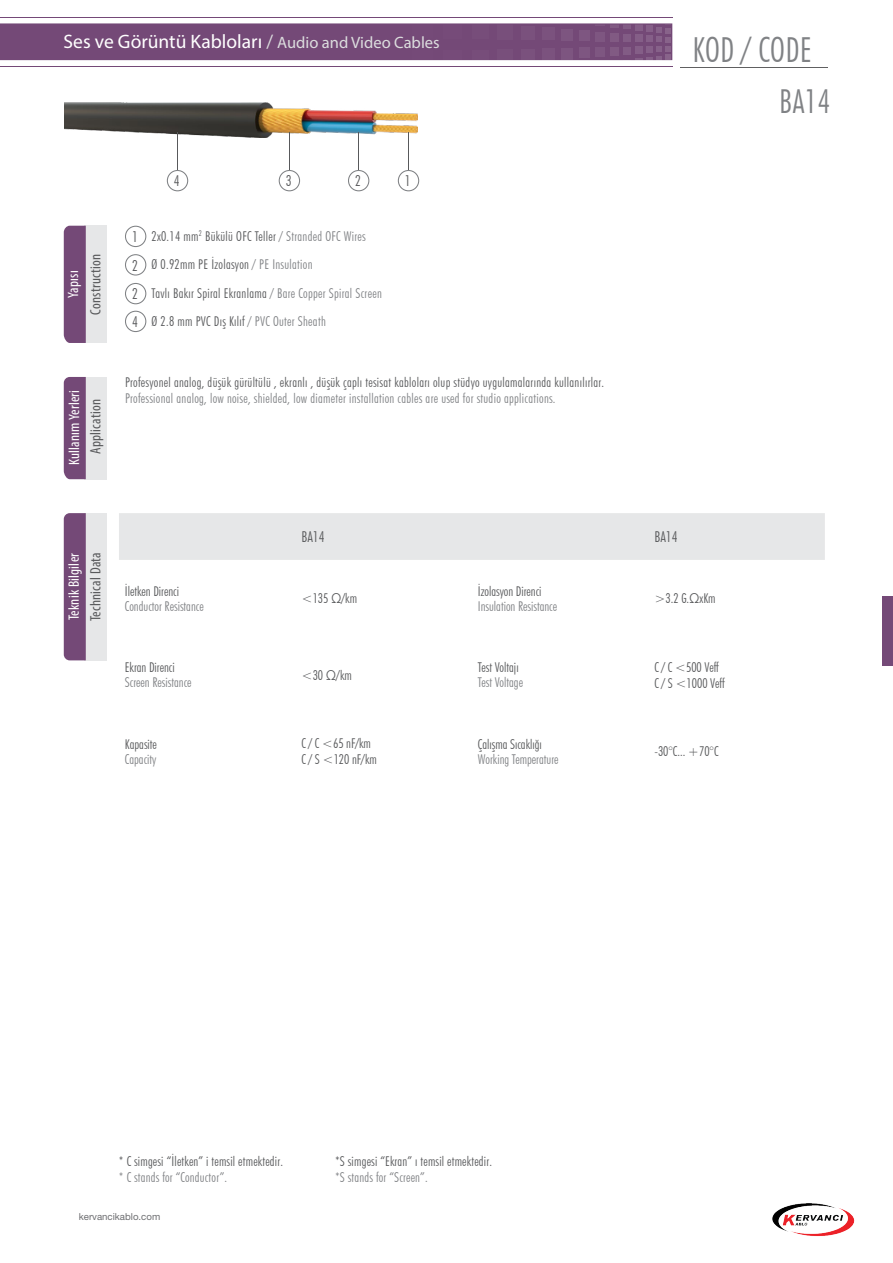
<style>
.page{position:relative;width:893px;height:1263px;background:#fff}
.page>*{position:absolute;margin:0;border:0;box-sizing:border-box;transform-origin:0 0}
.t1{font:300 condensed 34.5px "Futura BT";letter-spacing:.01em;color:#808285}
.t2{font:300 condensed 33px "Futura BT";color:#808285}
.t3{font:19.5px "Myriad Pro";color:#fff}
.t4{font:condensed 15px "Myriad Pro";letter-spacing:.015em;color:#58595b}
.t5{font:condensed 15px "Myriad Pro";letter-spacing:.015em;color:#fff}
.t6{font:300 condensed 15px "Futura BT";color:#58595b}
.t7{font:300 condensed 13.5px "Futura BT";letter-spacing:.02em;color:#58595b}
.t8{font:300 condensed 13.5px "Futura BT";letter-spacing:.015em;color:#808285}
.t9{font:300 condensed 13.5px/16.2px "Futura BT";color:#58595b}
.t10{font:9.6px "Helvetica Neue LT Pro";color:#6d6e71}
.s1{color:#dcddde}
.s2{font-size:16.5px;color:#dcddde}
.s3{font-size:15px}
.s4{color:#808285}
</style>
<div class="page">
<hr style="left:0;top:66px;width:673px;height:1px;background:#744977">
<svg style="left:0;top:23px;width:672px;height:38px;background:#7a517d"></svg>
<hr style="left:0;top:17px;width:672px;height:1px;background:#744977">
<img style="left:772px;top:1203px;width:83px;height:33px">
<div style="left:882px;top:597px;width:11px;height:69px;background:#744977"></div>
<svg style="left:680px;top:67px;width:148px;height:1px"></svg>
<div style="left:85px;top:513px;width:22px;height:147px;background:#e6e7e8"></div>
<div style="left:64px;top:513px;width:22px;height:147px;background:#744977"></div>
<div style="left:85px;top:226px;width:22px;height:117px;background:#e6e7e8"></div>
<div style="left:64px;top:226px;width:22px;height:117px;background:#744977"></div>
<div style="left:85px;top:377px;width:22px;height:102px;background:#e6e7e8"></div>
<div style="left:64px;top:377px;width:22px;height:102px;background:#744977"></div>
<div style="left:119px;top:513px;width:706px;height:47px;background:#e6e7e8"></div>
<div style="left:125px;top:254px;width:21px;height:22px;border:1px solid #808285;border-radius:50%"></div>
<div style="left:125px;top:226px;width:21px;height:21px;border:1px solid #808285;border-radius:50%"></div>
<div style="left:125px;top:311px;width:21px;height:21px;border:1px solid #808285;border-radius:50%"></div>
<div style="left:125px;top:283px;width:21px;height:21px;border:1px solid #808285;border-radius:50%"></div>
<img style="left:65px;top:102px;width:353px;height:35px">
<hr style="left:408px;top:132px;width:1px;height:38px;background:#58595b">
<div style="left:398px;top:170px;width:21px;height:21px;border:1px solid #808285;border-radius:50%"></div>
<hr style="left:358px;top:132px;width:1px;height:38px;background:#58595b">
<div style="left:348px;top:170px;width:21px;height:21px;border:1px solid #808285;border-radius:50%"></div>
<hr style="left:289px;top:132px;width:1px;height:38px;background:#58595b">
<div style="left:279px;top:170px;width:21px;height:21px;border:1px solid #808285;border-radius:50%"></div>
<hr style="left:177px;top:132px;width:1px;height:38px;background:#58595b">
<div style="left:167px;top:170px;width:21px;height:21px;border:1px solid #808285;border-radius:50%"></div>
<h3 class="t3" style="left:64px;top:30px;width:378px">Ses ve Görüntü Kabloları <span class="s1">/</span> <span class="s2">Audio and Video Cables</span></h3>
<h1 class="t1" style="left:693px;top:29px;width:121px">KOD / CODE</h1>
<p class="t5" style="left:64px;top:298px;width:29px;rotate:-90deg">Yapısı</p>
<p class="t4" style="left:87px;top:315px;width:62px;rotate:-90deg">Construction</p>
<p class="t5" style="left:65px;top:465px;width:77px;rotate:-90deg">Kullanım Yerleri</p>
<p class="t4" style="left:87px;top:454px;width:56px;rotate:-90deg">Application</p>
<p class="t6" style="left:174px;top:172px;width:7px">4</p>
<p class="t6" style="left:286px;top:172px;width:7px">3</p>
<p class="t6" style="left:355px;top:172px;width:7px">2</p>
<p class="t6" style="left:405px;top:172px;width:7px">1</p>
<p class="t7" style="left:132px;top:228px;width:235px"><span class="s3">1</span> 2x0.14 mm<sup>2</sup> Bükülü OFC Teller <span class="s4">/ Stranded OFC Wires</span></p>
<p class="t7" style="left:132px;top:256px;width:182px"><span class="s3">2</span> Ø 0.92mm PE İzolasyon <span class="s4">/ PE Insulation</span></p>
<p class="t7" style="left:132px;top:285px;width:251px"><span class="s3">2</span> Tavlı Bakır Spiral Ekranlama <span class="s4">/ Bare Copper Spiral Screen</span></p>
<p class="t7" style="left:132px;top:313px;width:195px"><span class="s3">4</span> Ø 2.8 mm PVC Dış Kılıf <span class="s4">/ PVC Outer Sheath</span></p>
<p class="t7" style="left:125px;top:374px;width:481px">Profesyonel analog, düşük gürültülü , ekranlı , düşük çaplı tesisat kabloları olup stüdyo uygulamalarında kullanılırlar.</p>
<p class="t8" style="left:125px;top:390px;width:432px">Professional analog, low noise, shielded, low diameter installation cables are used for studio applications.</p>
<p class="t5" style="left:65px;top:620px;width:69px;rotate:-90deg">Teknik Bilgiler</p>
<p class="t4" style="left:87px;top:621px;width:70px;rotate:-90deg">Technical Data</p>
<p class="t9" style="left:125px;top:583px;width:56px">İletken Direnci</p>
<p class="t8" style="left:125px;top:598px;width:80px">Conductor Resistance</p>
<p class="t9" style="left:125px;top:659px;width:51px">Ekran Direnci</p>
<p class="t8" style="left:125px;top:674px;width:68px">Screen Resistance</p>
<p class="t9" style="left:125px;top:736px;width:34px">Kapasite</p>
<p class="t8" style="left:125px;top:751px;width:33px">Capacity</p>
<p class="t6" style="left:301px;top:528px;width:25px">BA14</p>
<p class="t6" style="left:654px;top:528px;width:25px">BA14</p>
<p class="t7" style="left:301px;top:590px;width:57px">&lt;135 Ω/km</p>
<p class="t7" style="left:301px;top:667px;width:52px">&lt;30 Ω/km</p>
<p class="t9" style="left:478px;top:583px;width:65px">İzolasyon Direnci</p>
<p class="t8" style="left:478px;top:598px;width:81px">Insulation Resistance</p>
<p class="t9" style="left:478px;top:659px;width:42px">Test Voltajı</p>
<p class="t8" style="left:478px;top:674px;width:47px">Test Voltage</p>
<p class="t9" style="left:301px;top:735px;width:77px">C / C &lt;65 nF/km<br>C / S &lt;120 nF/km</p>
<p class="t9" style="left:478px;top:736px;width:65px">Çalışma Sıcaklığı</p>
<p class="t8" style="left:478px;top:751px;width:82px">Working Temperature</p>
<p class="t7" style="left:654px;top:590px;width:63px">&gt;3.2 G.ΩxKm</p>
<p class="t9" style="left:654px;top:659px;width:72px">C / C &lt;500 Veff<br>C / S &lt;1000 Veff</p>
<p class="t7" style="left:654px;top:743px;width:66px">-30°C... +70°C</p>
<h2 class="t2" style="left:779px;top:82px;width:53px">BA14</h2>
<p class="t7" style="left:119px;top:1153px;width:166px">* C simgesi “İletken” i temsil etmektedir.</p>
<p class="t7" style="left:335px;top:1153px;width:159px">*S simgesi “Ekran” ı temsil etmektedir.</p>
<p class="t8" style="left:119px;top:1169px;width:110px">* C stands for “Conductor”.</p>
<p class="t8" style="left:335px;top:1169px;width:94px">*S stands for “Screen”.</p>
<p class="t10" style="left:79px;top:1211px;width:83px">kervancikablo.com</p>
</div>
